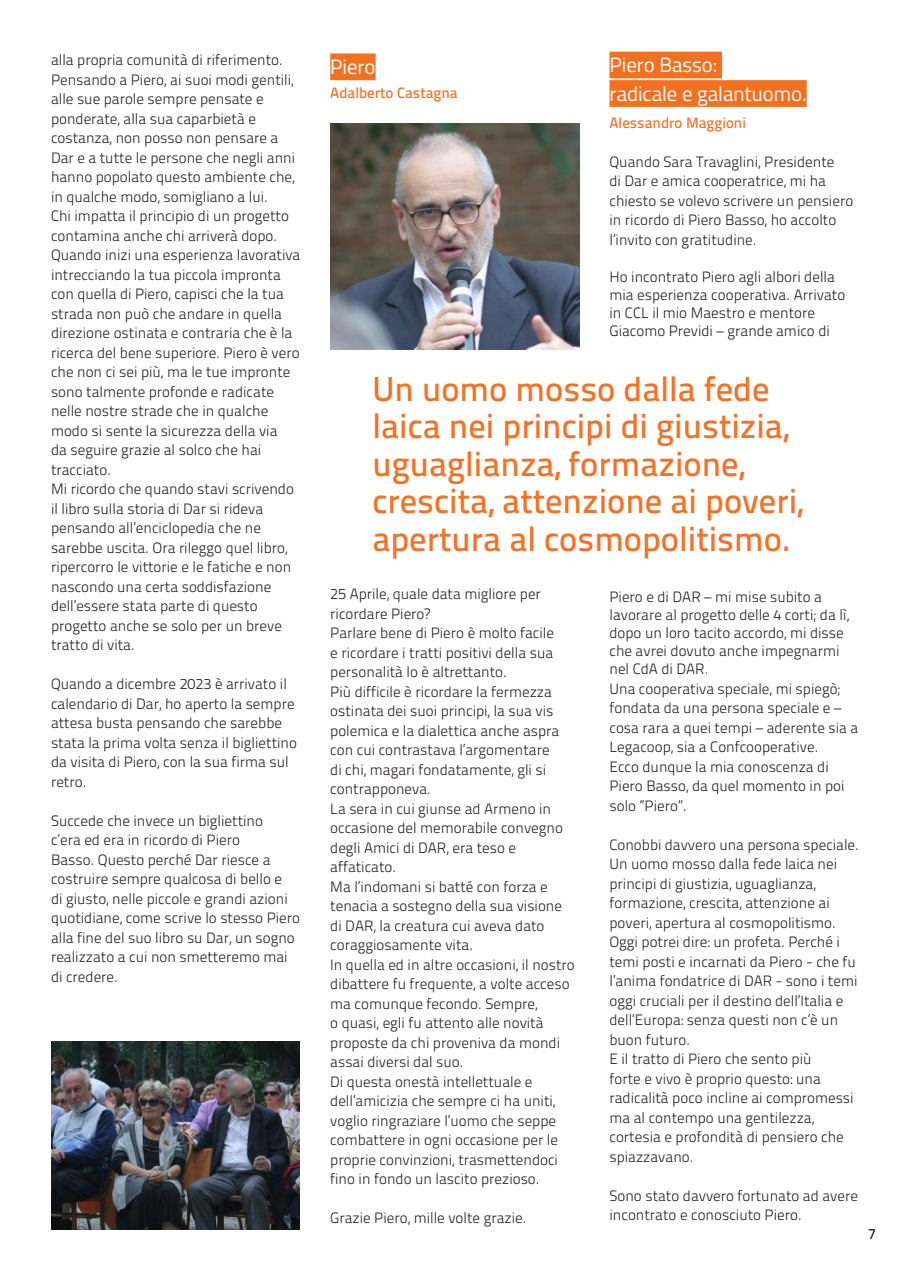
<style>
.page{position:relative;width:910px;height:1280px;background:#fff}
.page>*{position:absolute;margin:0;border:0;box-sizing:border-box;transform-origin:0 0}
.t1{font:34.5px/37.5px "Titillium Text 25 L 600 wt";color:#f37225}
.t2{font:20.85px/28.5px "Titillium";color:#fff}
.t3{font:15px/19.5px "Titillium Text 25 L 250 wt";color:#231f20}
.t4{font:15px "Titillium Text 25 L 600 wt";color:#f37124}
.t5{font:15px "Titillium Text 25 L 600 wt";color:#231f20}
</style>
<div class="page">
<div style="left:330px;top:53px;width:46px;height:27px;background:#f37021"></div>
<div style="left:609px;top:52px;width:113px;height:26px;background:#f37021"></div>
<div style="left:609px;top:80px;width:198px;height:27px;background:#f37021"></div>
<img style="left:52px;top:1041px;width:248px;height:189px">
<img style="left:330px;top:123px;width:250px;height:226px">
<p class="t3" style="left:51px;top:49px;width:251px">alla propria comunità di riferimento.<br>Pensando a Piero, ai suoi modi gentili, alle sue parole sempre pensate e ponderate, alla sua caparbietà e costanza, non posso non pensare a Dar e a tutte le persone che negli anni hanno popolato questo ambiente che, in qualche modo, somigliano a lui.<br>Chi impatta il principio di un progetto contamina anche chi arriverà dopo.<br>Quando inizi una esperienza lavorativa intrecciando la tua piccola impronta con quella di Piero, capisci che la tua strada non può che andare in quella direzione ostinata e contraria che è la ricerca del bene superiore. Piero è vero che non ci sei più, ma le tue impronte sono talmente profonde e radicate nelle nostre strade che in qualche modo si sente la sicurezza della via<br>da seguire grazie al solco che hai tracciato.<br>Mi ricordo che quando stavi scrivendo il libro sulla storia di Dar si rideva pensando all’enciclopedia che ne sarebbe uscita. Ora rileggo quel libro, ripercorro le vittorie e le fatiche e non nascondo una certa soddisfazione dell’essere stata parte di questo progetto anche se solo per un breve tratto di vita.</p>
<p class="t3" style="left:51px;top:673px;width:248px">Quando a dicembre 2023 è arrivato il calendario di Dar, ho aperto la sempre attesa busta pensando che sarebbe stata la prima volta senza il bigliettino da visita di Piero, con la sua firma sul retro.</p>
<p class="t3" style="left:51px;top:810px;width:251px">Succede che invece un bigliettino<br>c’era ed era in ricordo di Piero<br>Basso. Questo perché Dar riesce a costruire sempre qualcosa di bello e<br>di giusto, nelle piccole e grandi azioni quotidiane, come scrive lo stesso Piero alla fine del suo libro su Dar, un sogno realizzato a cui non smetteremo mai di credere.</p>
<h2 class="t2" style="left:330px;top:52px;width:47px">Piero</h2>
<p class="t4" style="left:330px;top:82px;width:129px">Adalberto Castagna</p>
<h2 class="t2" style="left:609px;top:50px;width:199px">Piero Basso:<br>radicale e galantuomo.</h2>
<p class="t4" style="left:609px;top:111px;width:138px">Alessandro Maggioni</p>
<p class="t3" style="left:609px;top:151px;width:245px">Quando Sara Travaglini, Presidente<br>di Dar e amica cooperatrice, mi ha chiesto se volevo scrivere un pensiero in ricordo di Piero Basso, ho accolto l’invito con gratitudine.</p>
<p class="t3" style="left:609px;top:267px;width:237px;line-height:18px">Ho incontrato Piero agli albori della mia esperienza cooperativa. Arrivato in CCL il mio Maestro e mentore Giacomo Previdi – grande amico di</p>
<h1 class="t1" style="left:372px;top:368px;width:432px">Un uomo mosso dalla fede laica nei principi di giustizia, uguaglianza, formazione, crescita, attenzione ai poveri, apertura al cosmopolitismo.</h1>
<p class="t3" style="left:609px;top:587px;width:241px;line-height:18px">Piero e di DAR – mi mise subito a lavorare al progetto delle 4 corti; da lì, dopo un loro tacito accordo, mi disse che avrei dovuto anche impegnarmi nel CdA di DAR.</p>
<p class="t3" style="left:609px;top:678px;width:250px">Una cooperativa speciale, mi spiegò; fondata da una persona speciale e – cosa rara a quei tempi – aderente sia a<br>Legacoop, sia a Confcooperative.<br>Ecco dunque la mia conoscenza di<br>Piero Basso, da quel momento in poi solo “Piero”.</p>
<p class="t3" style="left:609px;top:834px;width:251px">Conobbi davvero una persona speciale.<br>Un uomo mosso dalla fede laica nei principi di giustizia, uguaglianza, formazione, crescita, attenzione ai poveri, apertura al cosmopolitismo.<br>Oggi potrei dire: un profeta. Perché i temi posti e incarnati da Piero - che fu l’anima fondatrice di DAR - sono i temi oggi cruciali per il destino dell’Italia e dell’Europa: senza questi non c’è un buon futuro.<br>E il tratto di Piero che sento più<br>forte e vivo è proprio questo: una radicalità poco incline ai compromessi ma al contempo una gentilezza, cortesia e profondità di pensiero che spiazzavano.</p>
<p class="t3" style="left:609px;top:1185px;width:250px">Sono stato davvero fortunato ad avere incontrato e conosciuto Piero.</p>
<p class="t3" style="left:330px;top:583px;width:246px">25 Aprile, quale data migliore per ricordare Piero?<br>Parlare bene di Piero è molto facile<br>e ricordare i tratti positivi della sua personalità lo è altrettanto.<br>Più difficile è ricordare la fermezza ostinata dei suoi principi, la sua vis polemica e la dialettica anche aspra con cui contrastava l’argomentare<br>di chi, magari fondatamente, gli si contrapponeva.<br>La sera in cui giunse ad Armeno in occasione del memorabile convegno degli Amici di DAR, era teso e affaticato.<br>Ma l’indomani si batté con forza e tenacia a sostegno della sua visione di DAR, la creatura cui aveva dato coraggiosamente vita.<br>In quella ed in altre occasioni, il nostro dibattere fu frequente, a volte acceso ma comunque fecondo. Sempre,<br>o quasi, egli fu attento alle novità proposte da chi proveniva da mondi assai diversi dal suo.<br>Di questa onestà intellettuale e dell’amicizia che sempre ci ha uniti, voglio ringraziare l’uomo che seppe combattere in ogni occasione per le proprie convinzioni, trasmettendoci fino in fondo un lascito prezioso.</p>
<p class="t3" style="left:330px;top:1207px;width:198px">Grazie Piero, mille volte grazie.</p>
<p class="t5" style="left:868px;top:1222px;width:9px">7</p>
</div>
